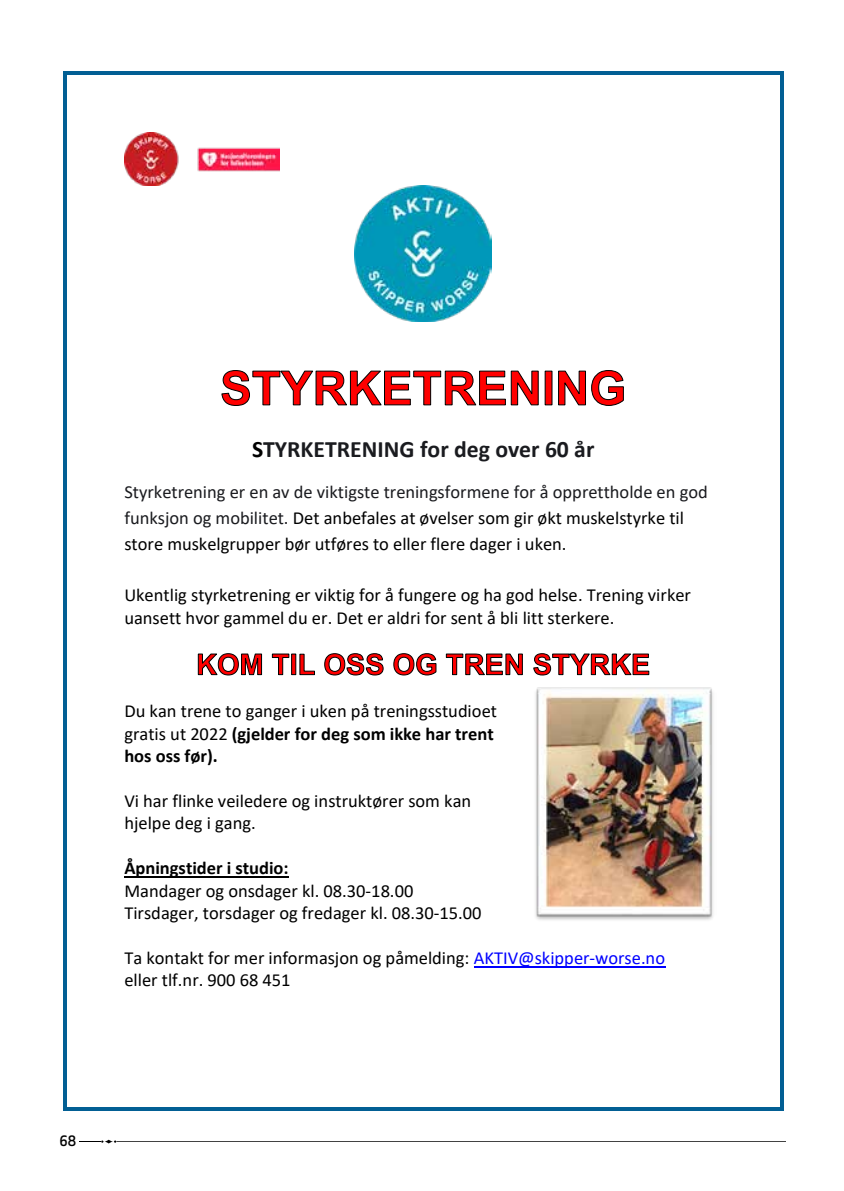
<style>
.page{position:relative;width:844px;height:1191px;background:#fff}
.page>*{position:absolute;margin:0;border:0;box-sizing:border-box;transform-origin:0 0}
.t1{font:700 23.62px "Calibri";color:#1a1b1f}
.t2{font:18.38px/22.4px "Calibri";color:#000}
.t3{font:700 18.38px "Calibri";color:#000}
.t4{font:14px "Apex New PS Medium Tabular";color:#000}
.s1{color:#000}
.s2{color:#1a1b1f}
.s3{font-weight:700}
.s4{color:#00f}
</style>
<div class="page">
<svg style="left:79px;top:1139px;width:37px;height:4px"></svg>
<hr style="left:116px;top:1141px;width:669px;height:1px;background:#000">
<svg style="left:221px;top:370px;width:403px;height:36px"></svg>
<svg style="left:197px;top:653px;width:452px;height:23px"></svg>
<hr style="left:124px;top:876px;width:164px;height:1px;background:#000">
<hr style="left:473px;top:966px;width:192px;height:1px;background:#00f">
<img style="left:124px;top:132px;width:155px;height:53px">
<img style="left:355px;top:186px;width:136px;height:135px">
<img style="left:535px;top:687px;width:178px;height:233px">
<svg style="left:63px;top:71px;width:4px;height:4px"></svg>
<hr style="left:67px;top:71px;width:713px;height:4px;background:#025f94">
<svg style="left:780px;top:71px;width:4px;height:4px"></svg>
<hr style="left:63px;top:75px;width:4px;height:1032px;background:#025f94">
<hr style="left:780px;top:75px;width:4px;height:1032px;background:#025f94">
<svg style="left:63px;top:1107px;width:4px;height:4px"></svg>
<hr style="left:67px;top:1107px;width:713px;height:4px;background:#025f94">
<svg style="left:780px;top:1107px;width:4px;height:4px"></svg>
<p class="t1" style="left:252px;top:432px;width:344px"><span class="s1">S</span>TYRKETRENING for deg over 60 år</p>
<p class="t2" style="left:124px;top:479px;width:584px;line-height:25.7px"><span class="s2">Styrketrening er en av de viktigste treningsformene for å opprettholde en god funksjon og mobilitet.</span> Det anbefales at øvelser som gir økt muskelstyrke til store muskelgrupper bør utføres to eller flere dager i uken.</p>
<p class="t2" style="left:124px;top:583px;width:568px">Ukentlig styrketrening er viktig for å fungere og ha god helse. Trening virker uansett hvor gammel du er. Det er aldri for sent å bli litt sterkere.</p>
<p class="t2" style="left:124px;top:699px;width:374px">Du kan trene to ganger i uken på treningsstudioet gratis ut 2022 <span class="s3">(gjelder for deg som ikke har trent hos oss før).</span></p>
<p class="t2" style="left:124px;top:789px;width:348px">Vi har flinke veiledere og instruktører som kan hjelpe deg i gang.</p>
<p class="t3" style="left:124px;top:855px;width:166px">Åpningstider i studio:</p>
<p class="t2" style="left:124px;top:879px;width:358px">Mandager og onsdager kl. 08.30-18.00<br>Tirsdager, torsdager og fredager kl. 08.30-15.00</p>
<p class="t2" style="left:124px;top:946px;width:542px">Ta kontakt for mer informasjon og påmelding: <span class="s4">AKTIV@skipper-worse.no </span>eller tlf.nr. 900 68 451</p>
<p class="t4" style="left:60px;top:1132px;width:18px">68</p>
</div>
